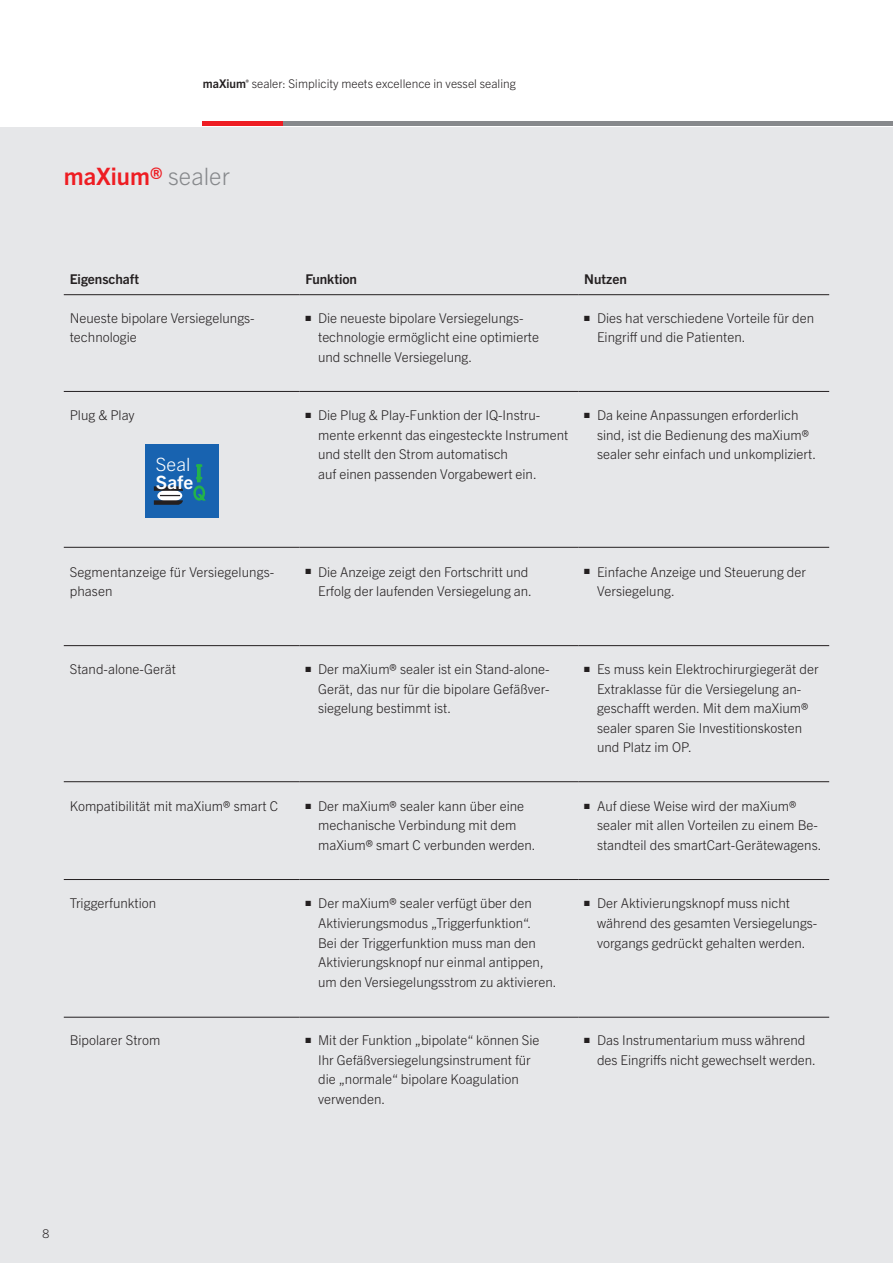
<style>
.page{position:relative;width:893px;height:1263px;background:#fff}
.page>*{position:absolute;margin:0;border:0;box-sizing:border-box;transform-origin:0 0}
.t1{font:700 24px "Trade Gothic Next LT Pro";color:#ee1d23}
.t2{font:300 18.3px "Trade Gothic Next LT Pro";color:#fff}
.t3{font:700 18.3px "Trade Gothic Next LT Pro";color:#fff}
.t4{font:300 13.5px/19.5px "Trade Gothic Next LT Pro";color:#231f20}
.t5{font:700 13.5px "Trade Gothic Next LT Pro";color:#231f20}
.t6{font:300 12px "Trade Gothic Next LT Pro";letter-spacing:.005em;color:#231f20}
.s1{font-weight:700}
.s2{font-weight:300;color:#87898c}
</style>
<div class="page">
<div style="left:0;top:128px;width:893px;height:1135px;background:#e6e7e9"></div>
<hr style="left:203px;top:121px;width:80px;height:4px;background:#ee1d23">
<hr style="left:283px;top:121px;width:610px;height:4px;background:#87898c">
<hr style="left:64px;top:879px;width:235px;height:1px;background:#231f20">
<hr style="left:299px;top:879px;width:279px;height:1px;background:#231f20">
<hr style="left:578px;top:879px;width:251px;height:1px;background:#231f20">
<hr style="left:64px;top:1017px;width:235px;height:1px;background:#231f20">
<hr style="left:299px;top:1017px;width:279px;height:1px;background:#231f20">
<hr style="left:578px;top:1017px;width:251px;height:1px;background:#231f20">
<hr style="left:64px;top:294px;width:235px;height:1px;background:#231f20">
<hr style="left:299px;top:294px;width:279px;height:1px;background:#231f20">
<hr style="left:578px;top:294px;width:251px;height:1px;background:#231f20">
<hr style="left:64px;top:391px;width:235px;height:1px;background:#231f20">
<hr style="left:299px;top:391px;width:279px;height:1px;background:#231f20">
<hr style="left:578px;top:391px;width:251px;height:1px;background:#231f20">
<hr style="left:64px;top:547px;width:235px;height:1px;background:#231f20">
<hr style="left:299px;top:547px;width:279px;height:1px;background:#231f20">
<hr style="left:578px;top:547px;width:251px;height:1px;background:#231f20">
<hr style="left:64px;top:645px;width:235px;height:1px;background:#231f20">
<hr style="left:299px;top:645px;width:279px;height:1px;background:#231f20">
<hr style="left:578px;top:645px;width:251px;height:1px;background:#231f20">
<hr style="left:64px;top:781px;width:235px;height:1px;background:#231f20">
<hr style="left:299px;top:781px;width:279px;height:1px;background:#231f20">
<hr style="left:578px;top:781px;width:251px;height:1px;background:#231f20">
<div style="left:145px;top:445px;width:73px;height:73px;background:#1863b0"></div>
<svg style="left:197px;top:467px;width:4px;height:15px"></svg>
<svg style="left:196px;top:464px;width:6px;height:3px"></svg>
<svg style="left:196px;top:477px;width:6px;height:2px"></svg>
<svg style="left:193px;top:485px;width:13px;height:16px"></svg>
<svg style="left:154px;top:486px;width:29px;height:19px"></svg>
<p class="t6" style="left:203px;top:75px;width:315px"><span class="s1">maXium</span><sup>®</sup> sealer: Simplicity meets excellence in vessel sealing</p>
<h1 class="t1" style="left:64px;top:160px;width:168px">maXium® <span class="s2">sealer</span></h1>
<p class="t5" style="left:70px;top:269px;width:71px">Eigenschaft</p>
<p class="t5" style="left:305px;top:269px;width:53px">Funktion</p>
<p class="t5" style="left:584px;top:269px;width:44px">Nutzen</p>
<p class="t4" style="left:70px;top:307px;width:186px">Neueste bipolare Versiegelungs&shy;technologie</p>
<p class="t4" style="left:318px;top:307px;width:223px;text-indent:-13px">■ Die neueste bipolare Versiegelungs&shy;technologie ermöglicht eine optimierte und schnelle Versiegelung.</p>
<p class="t4" style="left:597px;top:307px;width:218px;text-indent:-13px">■ Dies hat verschiedene Vorteile für den<br>Eingriff und die Patienten.</p>
<p class="t4" style="left:70px;top:405px;width:66px">Plug &amp; Play</p>
<h2 class="t2" style="left:156px;top:452px;width:36px">Seal</h2>
<h2 class="t3" style="left:156px;top:470px;width:39px">Safe</h2>
<p class="t4" style="left:318px;top:405px;width:252px;text-indent:-13px">■ Die Plug &amp; Play-Funktion der IQ-Instru&shy;mente erkennt das eingesteckte Instrument und stellt den Strom automatisch<br>auf einen passenden Vorgabewert ein.</p>
<p class="t4" style="left:597px;top:405px;width:221px;text-indent:-13px">■ Da keine Anpassungen erforderlich sind, ist die Bedienung des maXium® sealer sehr einfach und unkompliziert.</p>
<p class="t4" style="left:70px;top:561px;width:206px">Segmentanzeige für Versiegelungs&shy;phasen</p>
<p class="t4" style="left:305px;top:561px;width:228px;text-align:right">■ Die Anzeige zeigt den Fortschritt und<br>Erfolg der laufenden Versiegelung an.</p>
<p class="t4" style="left:597px;top:561px;width:210px;text-indent:-13px">■ Einfache Anzeige und Steuerung der<br>Versiegelung.</p>
<p class="t4" style="left:70px;top:659px;width:108px">Stand-alone-Gerät</p>
<p class="t4" style="left:318px;top:659px;width:233px;text-align:justify;text-indent:-13px">■ Der maXium® sealer ist ein Stand-alone-Gerät, das nur für die bipolare Gefäßver&shy;siegelung bestimmt ist.</p>
<p class="t4" style="left:597px;top:659px;width:223px;text-indent:-13px">■ Es muss kein Elektrochirurgiegerät der Extraklasse für die Versiegelung an&shy;geschafft werden. Mit dem maXium® sealer sparen Sie Investitionskosten und Platz im OP.</p>
<p class="t4" style="left:70px;top:795px;width:210px">Kompatibilität mit maXium® smart C</p>
<p class="t4" style="left:318px;top:795px;width:219px;text-indent:-13px">■ Der maXium® sealer kann über eine mechanische Verbindung mit dem maXium® smart C verbunden werden.</p>
<p class="t4" style="left:597px;top:795px;width:226px;text-indent:-13px">■ Auf diese Weise wird der maXium® sealer mit allen Vorteilen zu einem Be&shy;standteil des smartCart-Gerätewagens.</p>
<p class="t4" style="left:70px;top:893px;width:88px">Triggerfunktion</p>
<p class="t4" style="left:318px;top:893px;width:240px;text-indent:-13px">■ Der maXium® sealer verfügt über den Aktivierungsmodus „Triggerfunktion“.<br>Bei der Triggerfunktion muss man den Aktivierungsknopf nur einmal antippen, um den Versiegelungsstrom zu aktivieren.</p>
<p class="t4" style="left:597px;top:893px;width:222px;text-indent:-13px">■ Der Aktivierungsknopf muss nicht während des gesamten Versiegelungs&shy;vorgangs gedrückt gehalten werden.</p>
<p class="t4" style="left:70px;top:1029px;width:92px">Bipolarer Strom</p>
<p class="t4" style="left:318px;top:1029px;width:223px;text-indent:-13px">■ Mit der Funktion „bipolate“ können Sie<br>Ihr Gefäßversiegelungsinstrument für die „normale“ bipolare Koagulation verwenden.</p>
<p class="t4" style="left:597px;top:1029px;width:220px;text-indent:-13px">■ Das Instrumentarium muss während des Eingriffs nicht gewechselt werden.</p>
<p class="t6" style="left:43px;top:1225px;width:8px">8</p>
</div>
